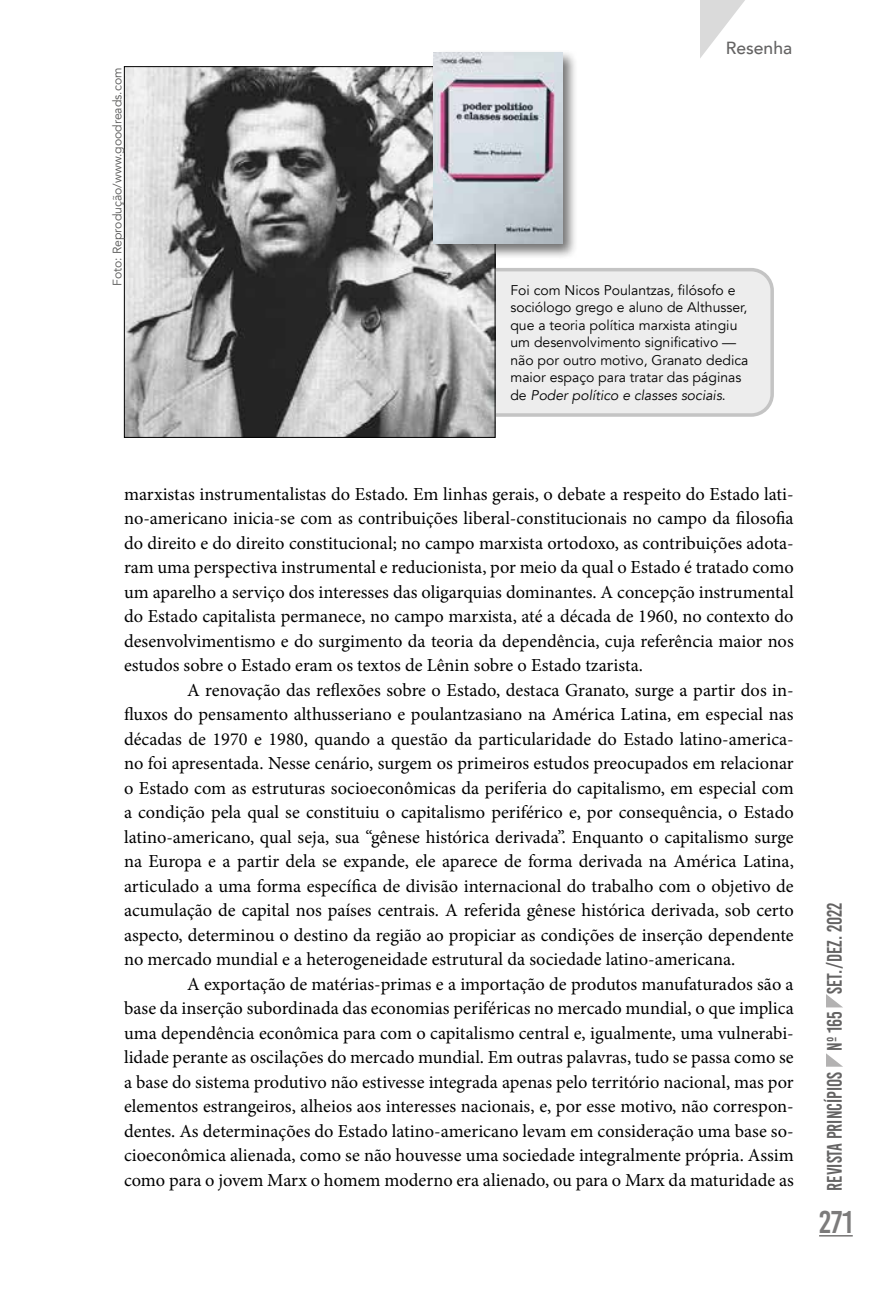
<style>
.page{position:relative;width:893px;height:1290px;background:#fff}
.page>*{position:absolute;margin:0;border:0;box-sizing:border-box;transform-origin:0 0}
.t1{font:31.5px "Bebas Kai";color:#7c7b7b}
.t2{font:21px "Bebas Kai";color:#646363;scale:.9 1}
.t3{font:18.38px/24.5px "Minion Pro";color:#000;text-align:justify}
.t4{font:500 17.5px "Avenir";color:#646363}
.t5{font:14px/17.5px "Avenir";color:#000}
.t6{font:12.25px "Avenir";color:#575756}
.s1{font-style:italic}
</style>
<div class="page">
<hr style="left:819px;top:1235px;width:34px;height:1px;background:#7c7b7b">
<svg style="left:826px;top:1053px;width:17px;height:14px"></svg>
<svg style="left:826px;top:994px;width:16px;height:13px"></svg>
<svg style="left:700px;top:0;width:45px;height:58px"></svg>
<div style="left:422px;top:270px;width:350px;height:145px;background:#ededed;border-radius:21px"></div>
<div style="left:420px;top:268px;width:354px;height:149px;border:4px solid #c4c4c4;border-radius:21px"></div>
<img style="left:126px;top:68px;width:367px;height:368px">
<div style="left:431px;top:50px;width:148px;height:209px;background:#000;opacity:.55"></div>
<img style="left:434px;top:52px;width:128px;height:191px">
<p class="t6" style="left:110px;top:286px;width:220px;rotate:-90deg">Foto: Reprodução/www.goodreads.com</p>
<p class="t4" style="left:726px;top:32px;width:68px">Resenha</p>
<p class="t5" style="left:510px;top:281px;width:239px">Foi com Nicos Poulantzas, filósofo e sociólogo grego e aluno de Althusser, que a teoria política marxista atingiu um desenvolvimento significativo — não por outro motivo, Granato dedica maior espaço para tratar das páginas de <span class="s1">Poder político e classes sociais</span>.</p>
<p class="t3" style="left:124px;top:481px;width:671px">marxistas instrumentalistas do Estado. Em linhas gerais, o debate a respeito do Estado lati&shy;no-americano inicia-se com as contribuições liberal-constitucionais no campo da filosofia do direito e do direito constitucional; no campo marxista ortodoxo, as contribuições adota&shy;ram uma perspectiva instrumental e reducionista, por meio da qual o Estado é tratado como um aparelho a serviço dos interesses das oligarquias dominantes. A concepção instrumental do Estado capitalista permanece, no campo marxista, até a década de 1960, no contexto do desenvolvimentismo e do surgimento da teoria da dependência, cuja referência maior nos estudos sobre o Estado eram os textos de Lênin sobre o Estado tzarista.</p>
<p class="t3" style="left:124px;top:677px;width:671px;text-indent:63px">A renovação das reflexões sobre o Estado, destaca Granato, surge a partir dos in&shy;fluxos do pensamento althusseriano e poulantzasiano na América Latina, em especial nas décadas de 1970 e 1980, quando a questão da particularidade do Estado latino-america&shy;no foi apresentada. Nesse cenário, surgem os primeiros estudos preocupados em relacionar o Estado com as estruturas socioeconômicas da periferia do capitalismo, em especial com a condição pela qual se constituiu o capitalismo periférico e, por consequência, o Estado latino-americano, qual seja, sua “gênese histórica derivada”. Enquanto o capitalismo surge na Europa e a partir dela se expande, ele aparece de forma derivada na América Latina, articulado a uma forma específica de divisão internacional do trabalho com o objetivo de acumulação de capital nos países centrais. A referida gênese histórica derivada, sob certo aspecto, determinou o destino da região ao propiciar as condições de inserção dependente no mercado mundial e a heterogeneidade estrutural da sociedade latino-americana.</p>
<p class="t3" style="left:124px;top:971px;width:671px;text-indent:63px">A exportação de matérias-primas e a importação de produtos manufaturados são a base da inserção subordinada das economias periféricas no mercado mundial, o que implica uma dependência econômica para com o capitalismo central e, igualmente, uma vulnerabi&shy;lidade perante as oscilações do mercado mundial. Em outras palavras, tudo se passa como se a base do sistema produtivo não estivesse integrada apenas pelo território nacional, mas por elementos estrangeiros, alheios aos interesses nacionais, e, por esse motivo, não correspon&shy;dentes. As determinações do Estado latino-americano levam em consideração uma base so&shy;cioeconômica alienada, como se não houvesse uma sociedade integralmente própria. Assim como para o jovem Marx o homem moderno era alienado, ou para o Marx da maturidade as</p>
<p class="t2" style="left:823px;top:1191px;width:322px;rotate:-90deg">Revista Princípios nº 165 set./dez. 2022</p>
<h1 class="t1" style="left:819px;top:1205px;width:35px">271</h1>
</div>
